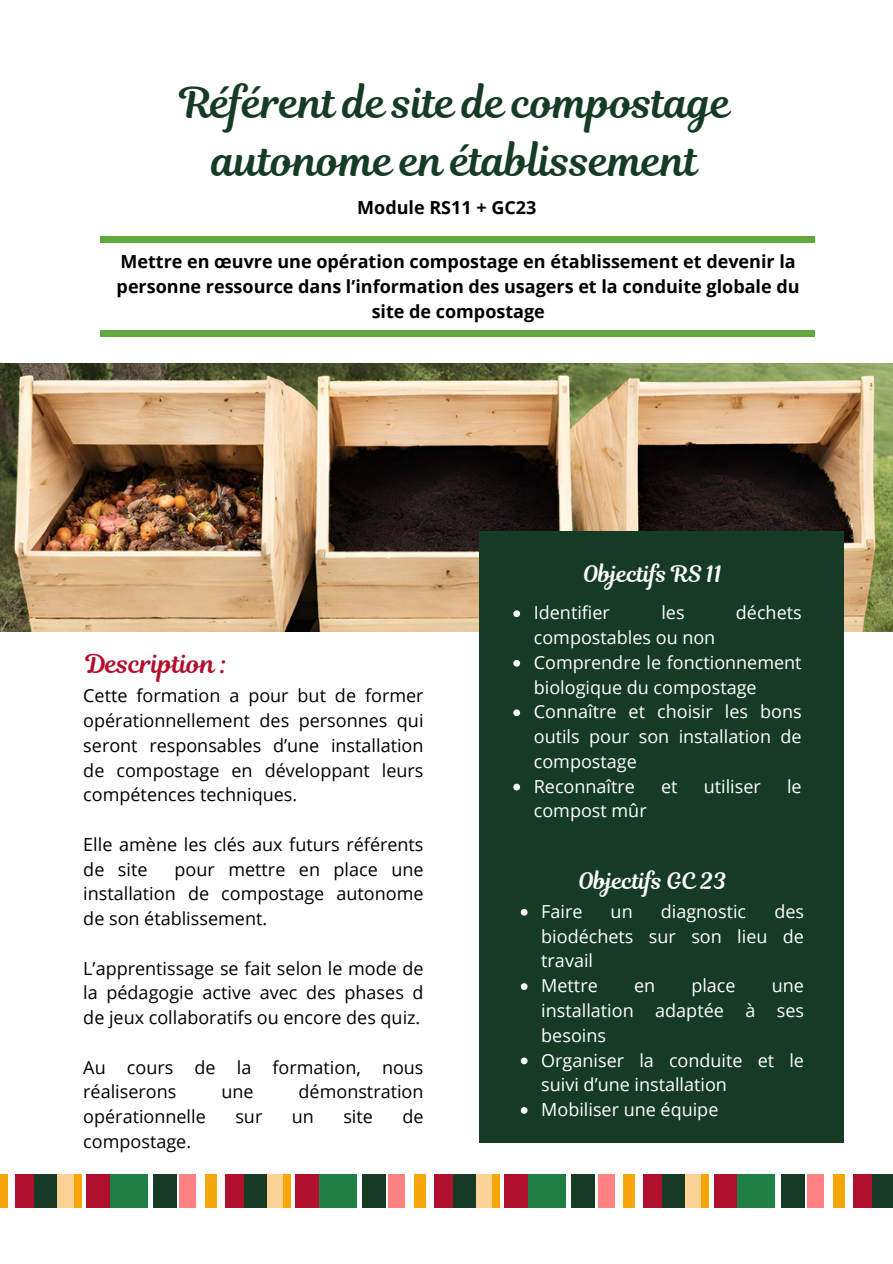
<style>
.page{position:relative;width:893px;height:1264px;background:#fff}
.page>*{position:absolute;margin:0;border:0;box-sizing:border-box;transform-origin:0 0}
.t1{font:42px/58.5px "RTL Romman Regular";color:#153b24;text-align:center}
.t2{font:25.5px "RTL Romman Regular";color:#b10f2e}
.t3{font:22.5px "RTL Romman Regular";color:#fff}
.t4{font:18px/24.8px "Open Sans";color:#000;text-align:justify}
.t5{font:18px/24.8px "Open Sans";color:#fff;text-align:justify}
.t6{font:700 18px/24.8px "Open Sans";color:#000;text-align:center}
</style>
<div class="page">
<img style="left:0;top:363px;width:892px;height:268px">
<div style="left:479px;top:531px;width:364px;height:612px;background:#153b24"></div>
<svg style="left:513px;top:610px;width:7px;height:7px"></svg>
<svg style="left:513px;top:660px;width:7px;height:6px"></svg>
<svg style="left:513px;top:709px;width:7px;height:7px"></svg>
<svg style="left:513px;top:783px;width:7px;height:7px"></svg>
<div style="left:101px;top:237px;width:714px;height:5px;background:#61a93e"></div>
<div style="left:101px;top:331px;width:714px;height:5px;background:#61a93e"></div>
<div style="left:153px;top:1173px;width:23px;height:34px;background:#153b24"></div>
<div style="left:266px;top:1173px;width:17px;height:34px;background:#fcd395"></div>
<div style="left:295px;top:1173px;width:24px;height:34px;background:#b10f2e"></div>
<div style="left:110px;top:1173px;width:37px;height:34px;background:#1e8044"></div>
<div style="left:243px;top:1173px;width:23px;height:34px;background:#153b24"></div>
<div style="left:225px;top:1173px;width:18px;height:34px;background:#b10f2e"></div>
<div style="left:179px;top:1173px;width:17px;height:34px;background:#fe8282"></div>
<div style="left:205px;top:1173px;width:12px;height:34px;background:#f6a608"></div>
<div style="left:283px;top:1173px;width:7px;height:34px;background:#f6a608"></div>
<div style="left:57px;top:1173px;width:17px;height:34px;background:#fcd395"></div>
<div style="left:86px;top:1173px;width:24px;height:34px;background:#b10f2e"></div>
<div style="left:34px;top:1173px;width:23px;height:34px;background:#153b24"></div>
<div style="left:16px;top:1173px;width:18px;height:34px;background:#b10f2e"></div>
<div style="left:0;top:1173px;width:7px;height:34px;background:#f6a608"></div>
<div style="left:74px;top:1173px;width:7px;height:34px;background:#f6a608"></div>
<div style="left:362px;top:1173px;width:23px;height:34px;background:#153b24"></div>
<div style="left:475px;top:1173px;width:17px;height:34px;background:#fcd395"></div>
<div style="left:504px;top:1173px;width:24px;height:34px;background:#b10f2e"></div>
<div style="left:319px;top:1173px;width:37px;height:34px;background:#1e8044"></div>
<div style="left:452px;top:1173px;width:23px;height:34px;background:#153b24"></div>
<div style="left:434px;top:1173px;width:18px;height:34px;background:#b10f2e"></div>
<div style="left:388px;top:1173px;width:17px;height:34px;background:#fe8282"></div>
<div style="left:414px;top:1173px;width:11px;height:34px;background:#f6a608"></div>
<div style="left:492px;top:1173px;width:7px;height:34px;background:#f6a608"></div>
<div style="left:571px;top:1173px;width:24px;height:34px;background:#153b24"></div>
<div style="left:685px;top:1173px;width:16px;height:34px;background:#fcd395"></div>
<div style="left:713px;top:1173px;width:24px;height:34px;background:#b10f2e"></div>
<div style="left:528px;top:1173px;width:38px;height:34px;background:#1e8044"></div>
<div style="left:662px;top:1173px;width:23px;height:34px;background:#153b24"></div>
<div style="left:643px;top:1173px;width:19px;height:34px;background:#b10f2e"></div>
<div style="left:597px;top:1173px;width:17px;height:34px;background:#fe8282"></div>
<div style="left:623px;top:1173px;width:12px;height:34px;background:#f6a608"></div>
<div style="left:701px;top:1173px;width:8px;height:34px;background:#f6a608"></div>
<div style="left:780px;top:1173px;width:24px;height:34px;background:#153b24"></div>
<div style="left:737px;top:1173px;width:38px;height:34px;background:#1e8044"></div>
<div style="left:871px;top:1173px;width:21px;height:34px;background:#153b24"></div>
<div style="left:852px;top:1173px;width:19px;height:34px;background:#b10f2e"></div>
<div style="left:807px;top:1173px;width:16px;height:34px;background:#fe8282"></div>
<div style="left:832px;top:1173px;width:12px;height:34px;background:#f6a608"></div>
<svg style="left:520px;top:908px;width:7px;height:7px"></svg>
<svg style="left:520px;top:983px;width:7px;height:6px"></svg>
<svg style="left:520px;top:1057px;width:7px;height:7px"></svg>
<svg style="left:520px;top:1107px;width:7px;height:6px"></svg>
<h3 class="t1" style="left:180px;top:73px;width:553px">Référent de site de compostage autonome en établissement</h3>
<p class="t6" style="left:357px;top:194px;width:180px">Module RS11 + GC23</p>
<p class="t6" style="left:117px;top:249px;width:684px">Mettre en œuvre une opération compostage en établissement et devenir la personne ressource dans l’information des usagers et la conduite globale du site de compostage</p>
<h3 class="t2" style="left:86px;top:645px;width:143px">Description :</h3>
<p class="t4" style="left:83px;top:683px;width:342px">Cette formation a pour but de former opérationnellement des personnes qui seront responsables d’une installation de compostage en développant leurs compétences techniques.</p>
<p class="t4" style="left:83px;top:831px;width:342px">Elle amène les clés aux futurs référents de site</p>
<p class="t4" style="left:83px;top:856px;width:342px;text-indent:91px">pour mettre en place une installation de compostage autonome de son établissement.</p>
<p class="t4" style="left:83px;top:955px;width:342px">L’apprentissage se fait selon le mode de la pédagogie active avec des phases d de jeux collaboratifs ou encore des quiz.</p>
<p class="t4" style="left:83px;top:1054px;width:342px">Au cours de la formation, nous réaliserons</p>
<p class="t4" style="left:221px;top:1079px;width:34px">une</p>
<p class="t4" style="left:298px;top:1079px;width:126px">démonstration</p>
<p class="t4" style="left:83px;top:1103px;width:124px">opérationnelle</p>
<p class="t4" style="left:235px;top:1103px;width:28px">sur</p>
<p class="t4" style="left:292px;top:1103px;width:24px">un</p>
<p class="t4" style="left:343px;top:1103px;width:31px">site</p>
<p class="t4" style="left:402px;top:1103px;width:23px">de</p>
<p class="t4" style="left:83px;top:1128px;width:109px">compostage.</p>
<h1 class="t3" style="left:583px;top:558px;width:140px">Objectifs RS 11</h1>
<p class="t5" style="left:533px;top:600px;width:78px">Identifier</p>
<p class="t5" style="left:661px;top:600px;width:25px">les</p>
<p class="t5" style="left:735px;top:600px;width:67px">déchets</p>
<p class="t5" style="left:533px;top:624px;width:183px">compostables ou non</p>
<p class="t5" style="left:533px;top:649px;width:269px">Comprendre le fonctionnement biologique du compostage</p>
<p class="t5" style="left:533px;top:699px;width:269px">Connaître et choisir les bons outils pour son installation de compostage</p>
<p class="t5" style="left:533px;top:773px;width:103px">Reconnaître</p>
<p class="t5" style="left:661px;top:773px;width:18px">et</p>
<p class="t5" style="left:703px;top:773px;width:59px">utiliser</p>
<p class="t5" style="left:787px;top:773px;width:16px">le</p>
<p class="t5" style="left:533px;top:798px;width:114px">compost mûr</p>
<p class="t3" style="left:578px;top:864px;width:150px">Objectifs GC 23</p>
<p class="t5" style="left:541px;top:898px;width:43px">Faire</p>
<p class="t5" style="left:610px;top:898px;width:24px">un</p>
<p class="t5" style="left:660px;top:898px;width:87px">diagnostic</p>
<p class="t5" style="left:541px;top:898px;width:264px;text-indent:233px">des biodéchets sur son lieu de travail</p>
<p class="t5" style="left:541px;top:972px;width:58px">Mettre</p>
<p class="t5" style="left:634px;top:972px;width:23px">en</p>
<p class="t5" style="left:691px;top:972px;width:46px">place</p>
<p class="t5" style="left:541px;top:972px;width:264px;text-indent:230px">une installation adaptée à ses besoins</p>
<h2 class="t5" style="left:541px;top:1047px;width:264px">Organiser la conduite et le suivi d’une installation</h2>
<p class="t5" style="left:541px;top:1096px;width:179px">Mobiliser une équipe</p>
</div>
